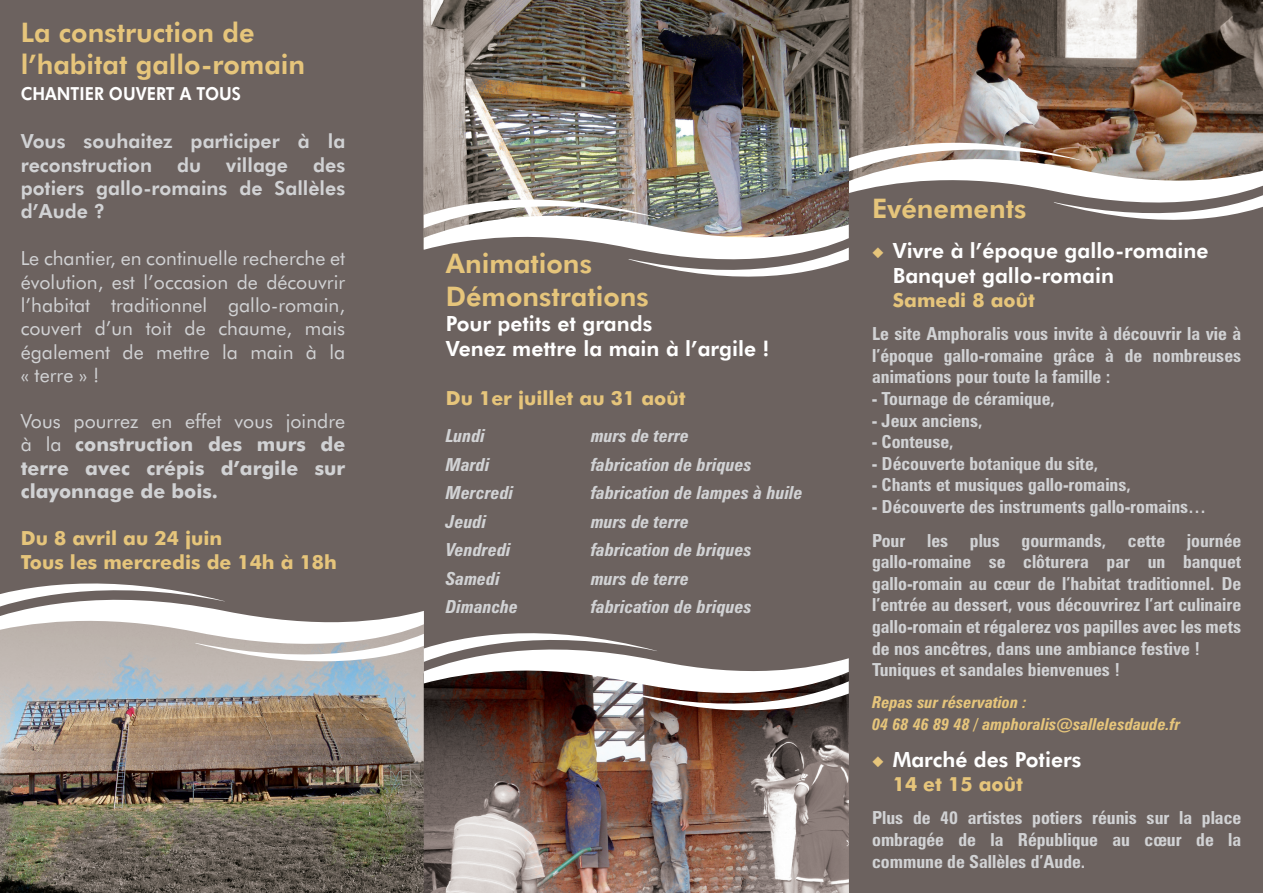
<style>
.page{position:relative;width:1263px;height:893px;background:#fff}
.page>*{position:absolute;margin:0;border:0;box-sizing:border-box;transform-origin:0 0}
.t1{font:800 27px/32.4px "Futura BT";color:#e6c57b}
.t2{font:800 21px/25.2px "Futura BT";color:#fff}
.t3{font:19.5px/23.4px "Futura BT";color:#d1d2d4;text-align:justify}
.t4{font:700 19.5px/23.4px "Futura BT";color:#d1d2d4;text-align:justify}
.t5{font:800 19.5px/23.4px "Futura BT";color:#d1d2d4}
.t6{font:700 19.5px/23.4px "Futura BT";color:#e6c57b}
.t7{font:700 condensed 18px/21.6px "Zurich BT";color:#d1d2d4;text-align:justify}
.t8{font:italic 700 condensed 18px "Zurich BT";color:#d1d2d4}
.t9{font:800 18px "Futura BT";color:#fff;scale:.91 1}
.t10{font:italic 700 condensed 16.5px/22.5px "Zurich BT";color:#e6c57b}
.s1{font-weight:400}
.s2{color:#e6c57b}
.s3{color:#6c625f}
</style>
<div class="page">
<div style="left:0;top:0;width:1262px;height:893px;background:#6c625f"></div>
<img style="left:0;top:725px;width:424px;height:168px">
<img style="left:423px;top:0;width:426px;height:250px">
<img style="left:424px;top:725px;width:425px;height:168px">
<svg style="left:0;top:583px;width:849px;height:142px"></svg>
<img style="left:849px;top:0;width:413px;height:129px">
<img style="left:424px;top:129px;width:838px;height:148px">
<h1 class="t1" style="left:21px;top:18px;width:286px">La construction de l’habitat gallo-romain</h1>
<p class="t9" style="left:21px;top:85px;width:244px">CHANTIER OUVERT A TOUS</p>
<p class="t5" style="left:21px;top:131px;width:326px">Vous souhaitez participer à la reconstruction</p>
<p class="t5" style="left:21px;top:155px;width:326px;text-align:justify;text-indent:292px">des potiers gallo-romains de Sallèles d’Aude ?</p>
<p class="t3" style="left:21px;top:248px;width:326px">Le chantier, en continuelle recherche et évolution, est l’occasion de découvrir l’habitat traditionnel gallo-romain, couvert d’un toit de chaume, mais également de mettre la main à la « terre » !</p>
<p class="t4" style="left:21px;top:411px;width:326px"><span class="s1">Vous pourrez en effet vous joindre à la</span> construction des murs de terre avec crépis d’argile sur clayonnage de bois.</p>
<p class="t6" style="left:21px;top:528px;width:318px">Du 8 avril au 24 juin<br>Tous les mercredis de 14h à 18h</p>
<p class="t5" style="left:177px;top:155px;width:26px">du</p>
<p class="t5" style="left:226px;top:155px;width:63px">village</p>
<h1 class="t1" style="left:446px;top:250px;width:205px">Animations<br>Démonstrations</h1>
<p class="t2" style="left:446px;top:312px;width:325px">Pour petits et grands<br>Venez mettre la main à l’argile !</p>
<p class="t6" style="left:446px;top:388px;width:241px">Du 1er juillet au 31 août</p>
<p class="t8" style="left:446px;top:429px;width:41px">Lundi</p>
<p class="t8" style="left:591px;top:429px;width:100px">murs de terre</p>
<p class="t8" style="left:446px;top:458px;width:45px">Mardi</p>
<p class="t8" style="left:591px;top:458px;width:162px">fabrication de briques</p>
<p class="t8" style="left:446px;top:486px;width:69px">Mercredi</p>
<p class="t8" style="left:591px;top:486px;width:213px">fabrication de lampes à huile</p>
<p class="t8" style="left:446px;top:515px;width:42px">Jeudi</p>
<p class="t8" style="left:591px;top:515px;width:100px">murs de terre</p>
<p class="t8" style="left:446px;top:543px;width:66px">Vendredi</p>
<p class="t8" style="left:591px;top:543px;width:162px">fabrication de briques</p>
<p class="t8" style="left:446px;top:572px;width:56px">Samedi</p>
<p class="t8" style="left:591px;top:572px;width:100px">murs de terre</p>
<p class="t8" style="left:446px;top:600px;width:74px">Dimanche</p>
<p class="t8" style="left:591px;top:600px;width:162px">fabrication de briques</p>
<h1 class="t1" style="left:872px;top:194px;width:156px">Evénements</h1>
<p class="t2" style="left:872px;top:240px;width:338px"><span class="s2">◆</span> Vivre à l’époque gallo-romaine</p>
<p class="t2" style="left:872px;top:265px;width:243px"><span class="s3">◆</span> Banquet gallo-romain</p>
<p class="t6" style="left:872px;top:290px;width:164px"><span class="s3">◆</span> Samedi 8 août</p>
<p class="t7" style="left:872px;top:325px;width:371px">Le site Amphoralis vous invite à découvrir la vie à l’époque gallo-romaine grâce à de nombreuses animations pour toute la famille :</p>
<p class="t7" style="left:872px;top:389px;width:184px">- Tournage de céramique,</p>
<p class="t7" style="left:872px;top:411px;width:112px">- Jeux anciens,</p>
<p class="t7" style="left:872px;top:433px;width:83px">- Conteuse,</p>
<p class="t7" style="left:872px;top:454px;width:228px">- Découverte botanique du site,</p>
<p class="t7" style="left:872px;top:476px;width:260px">- Chants et musiques gallo-romains,</p>
<p class="t7" style="left:872px;top:491px;width:371px;line-height:33.6px">- Découverte des instruments gallo-romains…<br>Pour les plus gourmands, cette journée</p>
<p class="t7" style="left:872px;top:553px;width:371px;text-align:left">gallo-romaine se clôturera par un banquet gallo-romain au cœur de l’habitat traditionnel. De l’entrée au dessert, vous découvrirez l’art culinaire gallo-romain et régalerez vos papilles avec les mets de nos ancêtres, dans une ambiance festive !<br>Tuniques et sandales bienvenues !</p>
<p class="t10" style="left:872px;top:692px;width:310px">Repas sur réservation :<br>04 68 46 89 48 / amphoralis@sallelesdaude.fr</p>
<p class="t2" style="left:872px;top:749px;width:211px"><span class="s2">◆</span> Marché des Potiers</p>
<p class="t6" style="left:872px;top:774px;width:152px"><span class="s3">◆</span> 14 et 15 août</p>
<p class="t7" style="left:872px;top:809px;width:371px">Plus de 40 artistes potiers réunis sur la place ombragée de la République au cœur de la commune de Sallèles d’Aude.</p>
</div>
